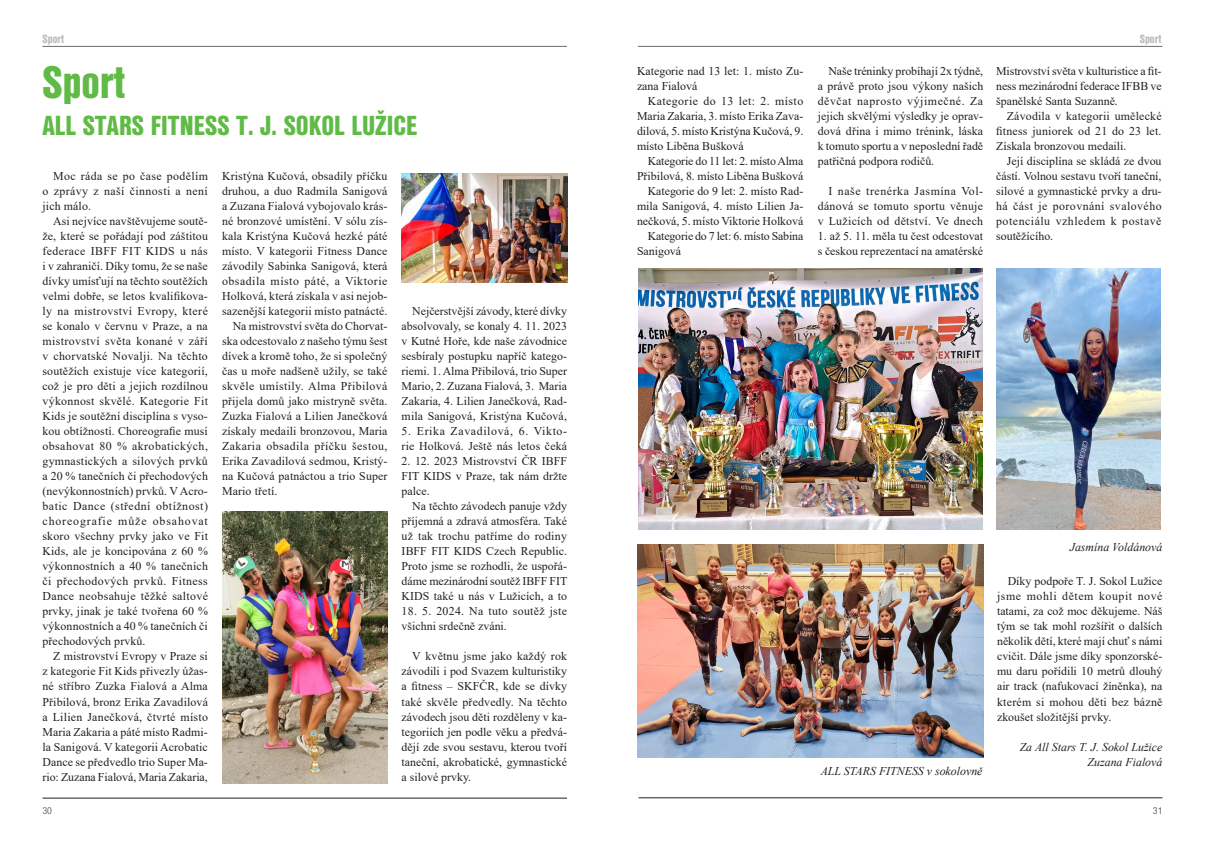
<style>
.page{position:relative;width:1205px;height:851px;background:#fff}
.page>*{position:absolute;margin:0;border:0;box-sizing:border-box;transform-origin:0 0}
.nadpis{font:47.5px "Nimbus San DEE Blac Cond";color:#60bb46}
.podnadpis{font:28.75px "Nimbus San DEE Blac Cond";color:#60bb46}
.Základní_text{font:12.5px "Nimbus San DEE Blac Cond";color:#bcbdc0}
.blok_SAZBA{font:11.88px/15px "Times New Roman";color:#231f20;text-align:justify}
.blok_kurziva{font:italic 11.88px "Times New Roman";color:#231f20}
.blok_kurziva_radky{font:italic 11.88px "Times New Roman";color:#231f20}
.t1{font:10px "Nimbus San DEE Ligh Cond";color:#231f20}
</style>
<div class="page">
<hr style="left:43px;top:46px;width:524px;height:1px;background:#6c6d70">
<hr style="left:638px;top:46px;width:524px;height:1px;background:#6c6d70">
<hr style="left:43px;top:797px;width:524px;height:1px;background:#231f20">
<hr style="left:638px;top:797px;width:524px;height:1px;background:#231f20">
<img style="left:402px;top:173px;width:165px;height:109px">
<img style="left:222px;top:511px;width:165px;height:272px">
<img style="left:638px;top:268px;width:344px;height:261px">
<img style="left:996px;top:268px;width:164px;height:261px">
<img style="left:637px;top:544px;width:346px;height:213px">
<p class="Základní_text" style="left:43px;top:31px;width:23px">Sport</p>
<p class="nadpis" style="left:43px;top:55px;width:85px">Sport</p>
<p class="podnadpis" style="left:43px;top:109px;width:376px">ALL STARS FITNESS T. J. SOKOL LUŽICE</p>
<p class="blok_SAZBA" style="left:43px;top:168px;width:167px;text-indent:11px">Moc ráda se po čase podělím o zprávy z naší činnosti a není jich málo.</p>
<p class="blok_SAZBA" style="left:43px;top:213px;width:167px;text-indent:11px">Asi nejvíce navštěvujeme soutě&shy;že, které se pořádají pod záštitou federace IBFF FIT KIDS u nás i v zahraničí. Díky tomu, že se naše dívky umísťují na těchto soutěžích velmi dobře, se letos kvalifikova&shy;ly na mistrovství Evropy, které se konalo v červnu v Praze, a na mistrovství světa konané v září v chorvatské Novalji. Na těchto soutěžích existuje více kategorií, což je pro děti a jejich rozdílnou výkonnost skvělé. Kategorie Fit Kids je soutěžní disciplína s vyso&shy;kou obtížností. Choreografie musí obsahovat 80 % akrobatických, gymnastických a silových prvků a 20 % tanečních či přechodových (nevýkonnostních) prvků. VAcro&shy;batic Dance (střední obtížnost) choreografie může obsahovat skoro všechny prvky jako ve Fit Kids, ale je koncipována z 60 % výkonnostních a 40 % tanečních či přechodových prvků. Fitness Dance neobsahuje těžké saltové prvky, jinak je také tvořena 60 % výkonnostních a 40 % tanečních či přechodových prvků.</p>
<p class="blok_SAZBA" style="left:43px;top:648px;width:167px;text-indent:11px">Z mistrovství Evropy v Praze si z kategorie Fit Kids přivezly úžas&shy;né stříbro Zuzka Fialová a Alma Přibilová, bronz Erika Zavadilová a Lilien Janečková, čtvrté místo Maria Zakaria a páté místo Radmi&shy;la Sanigová. V kategorii Acrobatic Dance se předvedlo trio Super Ma&shy;rio: Zuzana Fialová, Maria Zakaria,</p>
<p class="blok_SAZBA" style="left:222px;top:168px;width:167px">Kristýna Kučová, obsadily příčku druhou, a duo Radmila Sanigová a Zuzana Fialová vybojovalo krás&shy;né bronzové umístění. V sólu zís&shy;kala Kristýna Kučová hezké páté místo. V kategorii Fitness Dance závodily Sabinka Sanigová, která obsadila místo páté, a Viktorie Holková, která získala v asi nejob&shy;sazenější kategorii místo patnácté.</p>
<p class="blok_SAZBA" style="left:222px;top:318px;width:167px;text-indent:11px">Na mistrovství světa do Chorvat&shy;ska odcestovalo z našeho týmu šest dívek a kromě toho, že si společný čas u moře nadšeně užily, se také skvěle umístily. Alma Přibilová přijela domů jako mistryně světa.<br>Zuzka Fialová a Lilien Janečková získaly medaili bronzovou, Maria Zakaria obsadila příčku šestou, Erika Zavadilová sedmou, Kristý&shy;na Kučová patnáctou a trio Super Mario třetí.</p>
<p class="blok_SAZBA" style="left:402px;top:303px;width:167px;text-indent:11px">Nejčerstvější závody, které dívky absolvovaly, se konaly 4. 11. 2023 v Kutné Hoře, kde naše závodnice sesbíraly postupku napříč katego&shy;riemi. 1. Alma Přibilová, trio Super Mario, 2. Zuzana Fialová, 3. Maria Zakaria, 4. Lilien Janečková, Rad&shy;mila Sanigová, Kristýna Kučová,</p>
<p class="blok_SAZBA" style="left:402px;top:423px;width:167px">5. Erika Zavadilová, 6. Vikto&shy;rie Holková. Ještě nás letos čeká</p>
<p class="blok_SAZBA" style="left:402px;top:453px;width:167px">2. 12. 2023 Mistrovství ČR IBFF FIT KIDS v Praze, tak nám držte palce.</p>
<p class="blok_SAZBA" style="left:402px;top:498px;width:167px;text-indent:11px">Na těchto závodech panuje vždy příjemná a zdravá atmosféra. Také už tak trochu patříme do rodiny IBFF FIT KIDS Czech Republic.<br>Proto jsme se rozhodli, že uspořá&shy;dáme mezinárodní soutěž IBFF FIT KIDS také u nás v Lužicích, a to</p>
<p class="blok_SAZBA" style="left:402px;top:603px;width:167px">18. 5. 2024. Na tuto soutěž jste všichni srdečně zváni.</p>
<p class="blok_SAZBA" style="left:402px;top:648px;width:167px;text-indent:11px">V květnu jsme jako každý rok závodili i pod Svazem kulturistiky a fitness – SKFČR, kde se dívky také skvěle předvedly. Na těchto závodech jsou děti rozděleny v ka&shy;tegoriích jen podle věku a předvá&shy;dějí zde svou sestavu, kterou tvoří taneční, akrobatické, gymnastické a silové prvky.</p>
<p class="blok_SAZBA" style="left:637px;top:63px;width:168px">Kategorie nad 13 let: 1. místo Zu&shy;zana Fialová</p>
<p class="blok_SAZBA" style="left:637px;top:93px;width:168px;text-indent:11px">Kategorie do 13 let: 2. místo Maria Zakaria, 3. místo Erika Zava&shy;dilová, 5. místo Kristýna Kučová, 9. místo Liběna Bušková</p>
<p class="blok_SAZBA" style="left:637px;top:153px;width:168px;text-align:right">Kategorie do 11 let: 2. místo Alma<br>Přibilová, 8. místo Liběna Bušková</p>
<p class="blok_SAZBA" style="left:637px;top:183px;width:168px;text-indent:11px">Kategorie do 9 let: 2. místo Rad&shy;mila Sanigová, 4. místo Lilien Ja&shy;nečková, 5. místo Viktorie Holková</p>
<p class="blok_SAZBA" style="left:637px;top:228px;width:168px;text-indent:11px">Kategorie do 7 let: 6. místo Sabina<br>Sanigová</p>
<p class="blok_SAZBA" style="left:818px;top:63px;width:167px;text-indent:11px">Naše tréninky probíhají 2x týdně, a právě proto jsou výkony našich děvčat naprosto výjimečné. Za jejich skvělými výsledky je oprav&shy;dová dřina i mimo trénink, láska k tomuto sportu a v neposlední řadě patřičná podpora rodičů.</p>
<p class="blok_SAZBA" style="left:818px;top:183px;width:167px;text-indent:11px">I naše trenérka Jasmína Vol&shy;dánová se tomuto sportu věnuje v Lužicích od dětství. Ve dnech</p>
<p class="blok_SAZBA" style="left:818px;top:228px;width:167px">1. až 5. 11. měla tu čest odcestovat s českou reprezentací na amatérské</p>
<p class="Základní_text" style="left:1139px;top:31px;width:23px">Sport</p>
<p class="blok_SAZBA" style="left:996px;top:63px;width:167px">Mistrovství světa v kulturistice a fit&shy;ness mezinárodní federace IFBB ve španělské Santa Suzanně.</p>
<p class="blok_SAZBA" style="left:996px;top:108px;width:167px;text-indent:11px">Závodila v kategorii umělecké fitness juniorek od 21 do 23 let.<br>Získala bronzovou medaili.</p>
<p class="blok_SAZBA" style="left:996px;top:153px;width:167px;text-indent:11px">Její disciplína se skládá ze dvou částí. Volnou sestavu tvoří taneční, silové a gymnastické prvky a dru&shy;há část je porovnání svalového potenciálu vzhledem k postavě soutěžícího.</p>
<p class="blok_kurziva" style="left:821px;top:762px;width:163px">ALL STARS FITNESS v sokolovně</p>
<p class="blok_kurziva" style="left:1070px;top:538px;width:94px">Jasmína Voldánová</p>
<p class="blok_SAZBA" style="left:997px;top:573px;width:167px;text-indent:11px">Díky podpoře T. J. Sokol Lužice jsme mohli dětem koupit nové tatami, za což moc děkujeme. Náš tým se tak mohl rozšířit o dalších několik dětí, které mají chuť s námi cvičit. Dále jsme díky sponzorské&shy;mu daru pořídili 10 metrů dlouhý air track (nafukovací žíněnka), na kterém si mohou děti bez bázně zkoušet složitější prvky.</p>
<p class="blok_kurziva_radky" style="left:1019px;top:738px;width:144px">Za All Stars T. J. Sokol Lužice</p>
<p class="blok_kurziva_radky" style="left:1087px;top:753px;width:76px">Zuzana Fialová</p>
<p class="t1" style="left:43px;top:804px;width:11px">30</p>
<p class="t1" style="left:1153px;top:804px;width:11px">31</p>
</div>
